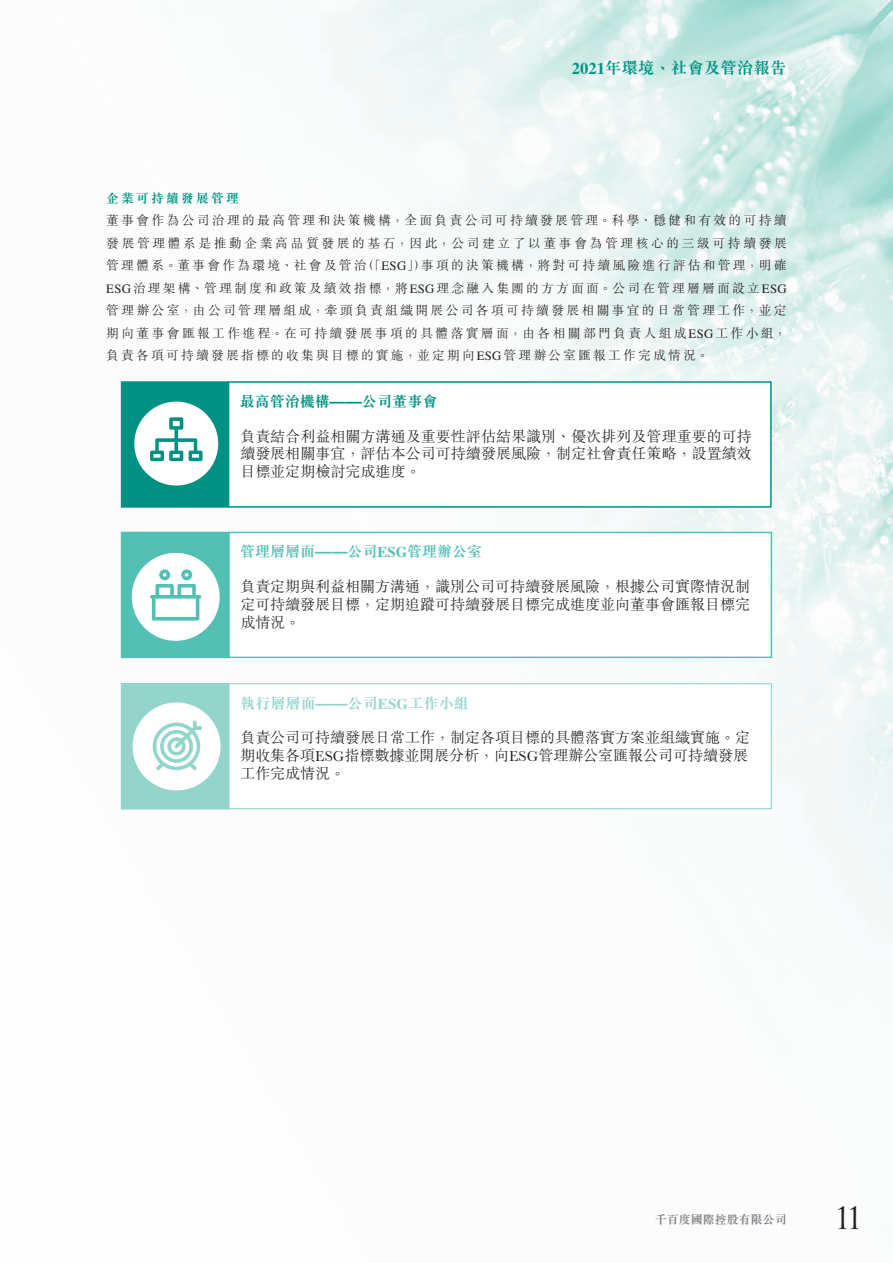
<style>
.page{position:relative;width:893px;height:1263px;background:#fff}
.page>*{position:absolute;margin:0;border:0;box-sizing:border-box;transform-origin:0 0}
.t1{font:30px "Trajan Pro 3";color:#231f20}
.t2{font:700 16.5px "M Sung HK";color:#009483}
.t3{font:300 15px/18px "M Sung HK";color:#231f20;text-align:justify}
.t4{font:700 15px "M Sung HK";color:#53c0b3}
.t5{font:700 15px "M Sung HK";letter-spacing:.01em;color:#94d5cb}
.t6{font:700 15px "M Sung HK";letter-spacing:.01em;color:#009182}
._00_Body_text{font:300 12.75px/22.5px "M Sung HK";letter-spacing:.175em;color:#231f20;text-align:justify}
._02_Heading_2{font:700 12.75px "M Sung HK";letter-spacing:.175em;color:#009483}
.t7{font:700 12px "M Sung HK";color:#808285}
.s1{font-family:"Times LT Std"}
.s2{font-family:"Times LT Std";font-weight:400}
.s3{font-family:"Microsoft Ya Hei"}
</style>
<div class="page">
<img style="left:120px;top:0;width:773px;height:943px">
<div style="left:228px;top:382px;width:543px;height:125px;background:#fff"></div>
<div style="left:228px;top:381px;width:544px;height:127px;border:1px solid #009182"></div>
<div style="left:122px;top:382px;width:106px;height:125px;background:#009182"></div>
<div style="left:121px;top:381px;width:108px;height:127px;border:1px solid #009182"></div>
<img style="left:122px;top:388px;width:106px;height:113px">
<div style="left:229px;top:532px;width:542px;height:125px;background:#fff"></div>
<div style="left:228px;top:532px;width:544px;height:126px;border:1px solid #53c0b3"></div>
<div style="left:122px;top:532px;width:106px;height:125px;background:#53c0b3"></div>
<div style="left:121px;top:532px;width:108px;height:126px;border:1px solid #53c0b3"></div>
<img style="left:122px;top:538px;width:106px;height:113px">
<div style="left:229px;top:684px;width:542px;height:125px;background:#fff"></div>
<div style="left:228px;top:683px;width:544px;height:126px;border:1px solid #94d5cb"></div>
<div style="left:122px;top:684px;width:106px;height:125px;background:#94d5cb"></div>
<div style="left:121px;top:683px;width:108px;height:126px;border:1px solid #94d5cb"></div>
<img style="left:122px;top:690px;width:106px;height:113px">
<svg style="left:134px;top:402px;width:84px;height:83px"></svg>
<svg style="left:132px;top:553px;width:88px;height:88px"></svg>
<svg style="left:133px;top:702px;width:88px;height:88px"></svg>
<p class="t2" style="left:572px;top:60px;width:216px"><span class="s1">2021</span>年環境、社會及管治報告</p>
<p class="_02_Heading_2" style="left:106px;top:192px;width:134px">企業可持續發展管理</p>
<p class="_00_Body_text" style="left:106px;top:208px;width:682px">董事會作為公司治理的最高管理和決策機構，全面負責公司可持續發展管理。科學、穩健和有效的可持續發展管理體系是推動企業高品質發展的基石，因此，公司建立了以董事會為管理核心的三級可持續發展管理體系。董事會作為環境、社會及管治（「<span class="s2">ESG</span>」）事項的決策機構，將對可持續風險進行評估和管理，明確<span class="s2">ESG</span>治理架構、管理制度和政策及績效指標，將<span class="s2">ESG</span>理念融入集團的方方面面。公司在管理層層面設立<span class="s2">ESG</span>管理辦公室，由公司管理層組成，牽頭負責組織開展公司各項可持續發展相關事宜的日常管理工作，並定期向董事會匯報工作進程。在可持續發展事項的具體落實層面，由各相關部門負責人組成<span class="s2">ESG</span>工作小組，負責各項可持續發展指標的收集與目標的實施，並定期向<span class="s2">ESG</span>管理辦公室匯報工作完成情況。</p>
<p class="t6" style="left:240px;top:394px;width:199px">最高管治機構<span class="s3">——</span>公司董事會</p>
<p class="t3" style="left:240px;top:426px;width:513px">負責結合利益相關方溝通及重要性評估結果識別、優次排列及管理重要的可持續發展相關事宜，評估本公司可持續發展風險，制定社會責任策略，設置績效目標並定期檢討完成進度。</p>
<p class="t4" style="left:240px;top:544px;width:243px">管理層層面<span class="s3">——</span>公司<span class="s1">ESG</span>管理辦公室</p>
<p class="t3" style="left:240px;top:577px;width:511px">負責定期與利益相關方溝通，識別公司可持續發展風險，根據公司實際情況制定可持續發展目標，定期追蹤可持續發展目標完成進度並向董事會匯報目標完成情況。</p>
<p class="t5" style="left:240px;top:696px;width:230px">執行層層面<span class="s3">——</span>公司<span class="s1">ESG</span>工作小組</p>
<p class="t3" style="left:240px;top:728px;width:511px;text-align:left">負責公司可持續發展日常工作，制定各項目標的具體落實方案並組織實施。定期收集各項ESG指標數據並開展分析，向ESG管理辦公室匯報公司可持續發展工作完成情況。</p>
<p class="t7" style="left:655px;top:1213px;width:134px">千百度國際控股有限公司</p>
<h1 class="t1" style="left:836px;top:1197px;width:26px">11</h1>
</div>
